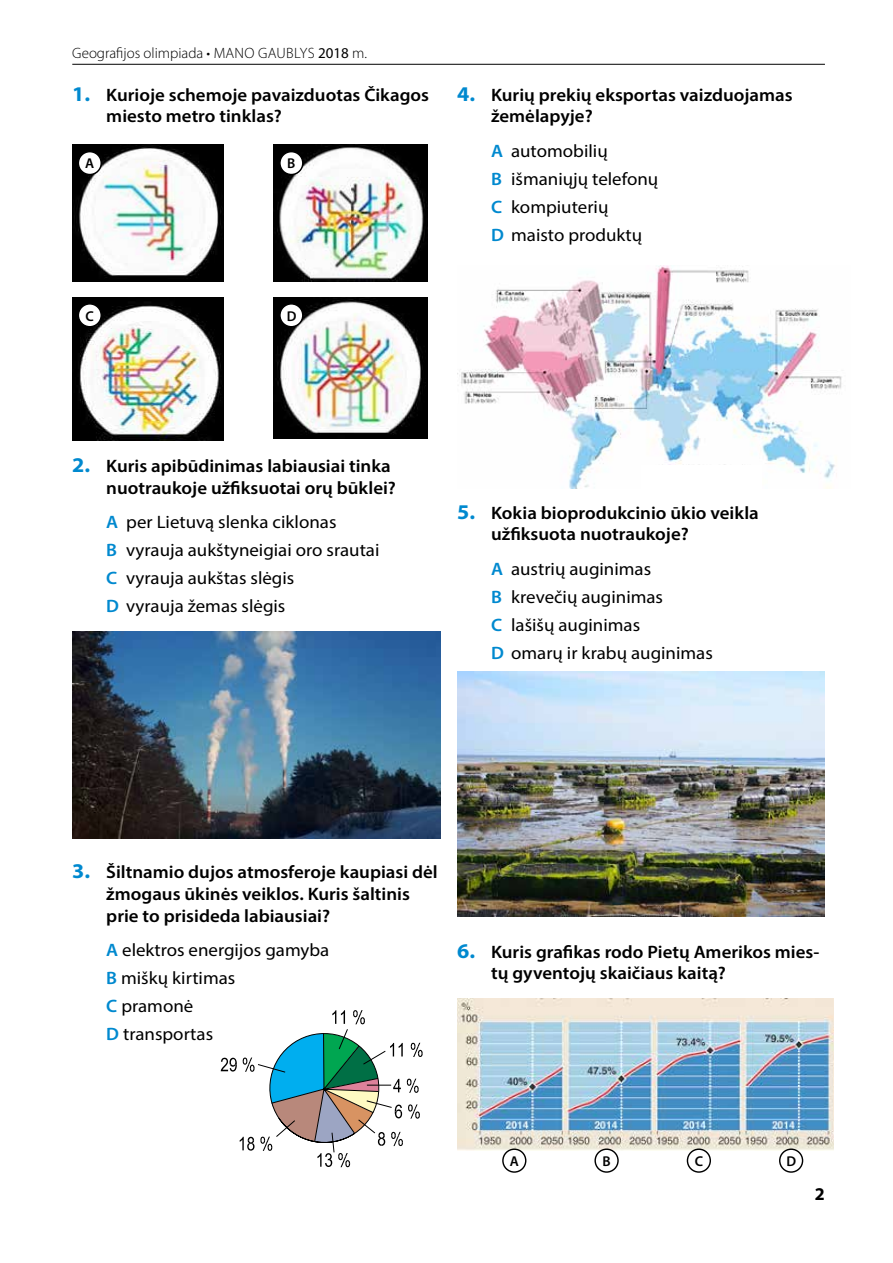
<style>
.page{position:relative;width:893px;height:1263px;background:#fff}
.page>*{position:absolute;margin:0;border:0;box-sizing:border-box;transform-origin:0 0}
.t1{font:600 18px/21.6px "Myriad Pro";color:#000;scale:1.05 1}
.t2{font:18px/28px "Myriad Pro";color:#000;scale:1.05 1}
.t3{font:700 18px "Myriad Pro";color:#000}
.t4{font:300 15px "Myriad Pro";color:#000}
.t5{font:600 14.25px "Myriad Pro";color:#000}
.s1{font-weight:400}
.s2{font-weight:700;font-size:21px;color:#0089cf}
.s3{font-weight:600;color:#0089cf}
</style>
<div class="page">
<hr style="left:72px;top:64px;width:753px;height:1px;background:#000">
<img style="left:73px;top:145px;width:151px;height:137px">
<img style="left:273px;top:145px;width:155px;height:137px">
<img style="left:72px;top:298px;width:152px;height:142px">
<img style="left:273px;top:298px;width:155px;height:140px">
<div style="left:78px;top:152px;width:23px;height:22px;background:#fff;border-radius:50%"></div>
<div style="left:78px;top:151px;width:24px;height:24px;border:1px solid #000;border-radius:50%"></div>
<div style="left:280px;top:152px;width:23px;height:22px;background:#fff;border-radius:50%"></div>
<div style="left:279px;top:151px;width:24px;height:24px;border:1px solid #000;border-radius:50%"></div>
<div style="left:280px;top:304px;width:23px;height:23px;background:#fff;border-radius:50%"></div>
<div style="left:279px;top:303px;width:24px;height:24px;border:1px solid #000;border-radius:50%"></div>
<div style="left:78px;top:304px;width:23px;height:23px;background:#fff;border-radius:50%"></div>
<div style="left:78px;top:303px;width:24px;height:24px;border:1px solid #000;border-radius:50%"></div>
<img style="left:457px;top:266px;width:385px;height:222px">
<img style="left:457px;top:672px;width:368px;height:245px">
<img style="left:457px;top:998px;width:376px;height:152px">
<div style="left:502px;top:1148px;width:24px;height:25px;border:1px solid #000;border-radius:50%"></div>
<svg style="left:595px;top:1149px;width:23px;height:23px"></svg>
<div style="left:594px;top:1148px;width:25px;height:25px;border:1px solid #000;border-radius:50%"></div>
<div style="left:779px;top:1148px;width:24px;height:25px;border:1px solid #000;border-radius:50%"></div>
<div style="left:687px;top:1148px;width:24px;height:25px;border:1px solid #000;border-radius:50%"></div>
<img style="left:73px;top:631px;width:368px;height:207px">
<div style="left:641px;top:465px;width:120px;height:30px;background:#fff"></div>
<svg style="left:221px;top:1010px;width:202px;height:157px"></svg>
<p class="t4" style="left:72px;top:44px;width:296px">Geografijos olimpiada • Mano Gaublys <span class="s1">2018</span> m.</p>
<p class="t1" style="left:106px;top:83px;width:309px;text-indent:-34px"><span class="s2">1.</span> Kurioje schemoje pavaizduotas Čikagos miesto metro tinklas?</p>
<p class="t5" style="left:85px;top:155px;width:11px">A</p>
<p class="t5" style="left:287px;top:155px;width:10px">B</p>
<p class="t5" style="left:86px;top:307px;width:10px">C</p>
<p class="t5" style="left:287px;top:307px;width:11px">D</p>
<p class="t1" style="left:491px;top:83px;width:289px;text-indent:-34px"><span class="s2">4.</span> Kurių prekių eksportas vaizduojamas žemėlapyje?</p>
<p class="t2" style="left:491px;top:136px;width:161px"><span class="s3">A</span> automobilių<br><span class="s3">B</span> išmaniųjų telefonų<br><span class="s3">C</span> kompiuterių<br><span class="s3">D</span> maisto produktų</p>
<p class="t1" style="left:72px;top:455px;width:310px;text-align:right"><span class="s2">2.</span> Kuris apibūdinimas labiausiai tinka nuotraukoje užfiksuotai orų būklei?</p>
<p class="t2" style="left:106px;top:508px;width:262px"><span class="s3">A</span> per Lietuvą slenka ciklonas<br><span class="s3">B</span> vyrauja aukštyneigiai oro srautai<br><span class="s3">C</span> vyrauja aukštas slėgis<br><span class="s3">D</span> vyrauja žemas slėgis</p>
<p class="t1" style="left:491px;top:501px;width:256px;text-indent:-34px"><span class="s2">5.</span> Kokia bioprodukcinio ūkio veikla užfiksuota nuotraukoje?</p>
<p class="t2" style="left:491px;top:554px;width:213px"><span class="s3">A</span> austrių auginimas<br><span class="s3">B</span> krevečių auginimas<br><span class="s3">C</span> lašišų auginimas<br><span class="s3">D</span> omarų ir krabų auginimas</p>
<p class="t1" style="left:106px;top:861px;width:317px;text-indent:-34px"><span class="s2">3.</span> Šiltnamio dujos atmosferoje kaupiasi dėl žmogaus ūkinės veiklos. Kuris šaltinis prie to prisideda labiausiai?</p>
<p class="t2" style="left:106px;top:936px;width:214px"><span class="s3">A</span> elektros energijos gamyba<br><span class="s3">B</span> miškų kirtimas<br><span class="s3">C</span> pramonė<br><span class="s3">D</span> transportas</p>
<p class="t1" style="left:491px;top:940px;width:314px;text-indent:-34px"><span class="s2">6.</span> Kuris grafikas rodo Pietų Amerikos mies&shy;tų gyventojų skaičiaus kaitą?</p>
<p class="t5" style="left:510px;top:1152px;width:11px">A</p>
<p class="t5" style="left:602px;top:1152px;width:10px">B</p>
<p class="t5" style="left:695px;top:1152px;width:10px">C</p>
<p class="t5" style="left:787px;top:1152px;width:11px">D</p>
<p class="t3" style="left:815px;top:1182px;width:11px">2</p>
</div>
